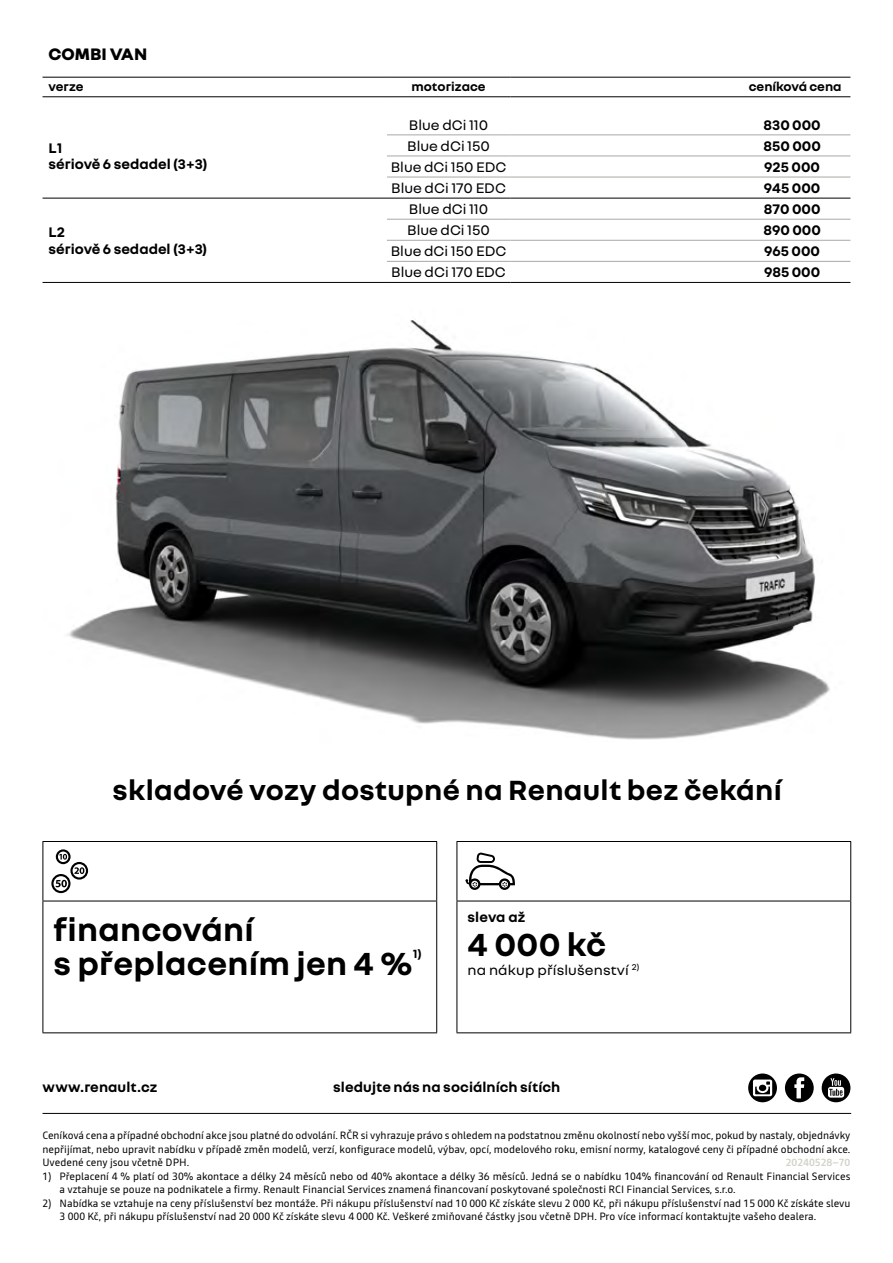
<style>
.page{position:relative;width:893px;height:1263px;background:#fff}
.page>*{position:absolute;margin:0;border:0;box-sizing:border-box;transform-origin:0 0}
.t1{font:700 34.5px/34.5px "Nouvel R";letter-spacing:.01em;color:#000}
.t2{font:700 30px "Nouvel R";letter-spacing:.01em;color:#000}
.t3{font:800 18px "Nouvel R";color:#000}
.t4{font:700 15px/16.5px "Nouvel R";color:#000}
.t5{font:15px "Nouvel R";color:#000}
.t6{font:700 13.5px "Nouvel R";color:#000}
.t7{font:700 12.75px "Nouvel R";color:#000}
.t8{font:10.5px/13.5px "Read";color:#000}
.t9{font:500 10.5px "Read";color:#d2d2ca}
</style>
<div class="page">
<hr style="left:43px;top:1113px;width:808px;height:1px;background:#000">
<div style="left:822px;top:1073px;width:28px;height:29px;background:#000;border-radius:50%"></div>
<svg style="left:828px;top:1078px;width:16px;height:19px"></svg>
<div style="left:785px;top:1073px;width:29px;height:29px;background:#000;border-radius:50%"></div>
<svg style="left:794px;top:1077px;width:10px;height:21px"></svg>
<hr style="left:43px;top:77px;width:344px;height:1px;background:#000">
<hr style="left:387px;top:77px;width:123px;height:1px;background:#000">
<hr style="left:510px;top:77px;width:340px;height:1px;background:#000">
<hr style="left:43px;top:96px;width:344px;height:1px;background:#000">
<hr style="left:387px;top:96px;width:123px;height:1px;background:#000">
<hr style="left:510px;top:96px;width:340px;height:1px;background:#000">
<hr style="left:43px;top:198px;width:344px;height:1px;background:#000">
<hr style="left:387px;top:198px;width:123px;height:1px;background:#000">
<hr style="left:510px;top:198px;width:340px;height:1px;background:#000">
<hr style="left:43px;top:282px;width:344px;height:1px;background:#000">
<hr style="left:387px;top:282px;width:123px;height:1px;background:#000">
<hr style="left:510px;top:282px;width:340px;height:1px;background:#000">
<hr style="left:387px;top:134px;width:123px;height:1px;background:#a8a9a3">
<hr style="left:387px;top:156px;width:123px;height:1px;background:#a8a9a3">
<hr style="left:387px;top:177px;width:123px;height:1px;background:#a8a9a3">
<hr style="left:387px;top:219px;width:123px;height:1px;background:#a8a9a3">
<hr style="left:387px;top:240px;width:123px;height:1px;background:#a8a9a3">
<hr style="left:387px;top:261px;width:123px;height:1px;background:#a8a9a3">
<hr style="left:510px;top:134px;width:340px;height:1px;background:#a8a9a3">
<hr style="left:510px;top:156px;width:340px;height:1px;background:#a8a9a3">
<hr style="left:510px;top:177px;width:340px;height:1px;background:#a8a9a3">
<hr style="left:510px;top:219px;width:340px;height:1px;background:#a8a9a3">
<hr style="left:510px;top:240px;width:340px;height:1px;background:#a8a9a3">
<hr style="left:510px;top:261px;width:340px;height:1px;background:#a8a9a3">
<svg style="left:748px;top:1073px;width:29px;height:29px"></svg>
<svg style="left:753px;top:1079px;width:19px;height:17px"></svg>
<hr style="left:457px;top:841px;width:394px;height:1px;background:#000">
<hr style="left:457px;top:842px;width:1px;height:59px;background:#000">
<hr style="left:850px;top:842px;width:1px;height:59px;background:#000">
<hr style="left:457px;top:901px;width:394px;height:1px;background:#000">
<hr style="left:457px;top:901px;width:1px;height:131px;background:#000">
<hr style="left:850px;top:901px;width:1px;height:131px;background:#000">
<hr style="left:457px;top:1032px;width:394px;height:1px;background:#000">
<svg style="left:465px;top:852px;width:50px;height:38px"></svg>
<svg style="left:44px;top:870px;width:392px;height:31px"></svg>
<hr style="left:43px;top:841px;width:394px;height:1px;background:#000">
<hr style="left:43px;top:842px;width:1px;height:59px;background:#000">
<hr style="left:436px;top:842px;width:1px;height:59px;background:#000">
<hr style="left:43px;top:901px;width:394px;height:1px;background:#000">
<hr style="left:43px;top:901px;width:1px;height:131px;background:#000">
<hr style="left:436px;top:901px;width:1px;height:131px;background:#000">
<hr style="left:43px;top:1032px;width:394px;height:1px;background:#000">
<svg style="left:51px;top:849px;width:37px;height:44px"></svg>
<img style="left:67px;top:319px;width:763px;height:421px">
<h3 class="t3" style="left:49px;top:42px;width:100px">COMBI VAN</h3>
<p class="t6" style="left:49px;top:78px;width:37px">verze</p>
<p class="t6" style="left:411px;top:78px;width:76px">motorizace</p>
<p class="t6" style="left:749px;top:78px;width:94px">ceníková cena</p>
<h3 class="t4" style="left:49px;top:139px;width:160px">L1<br>sériově 6 sedadel (3+3)</h3>
<h3 class="t4" style="left:49px;top:223px;width:160px">L2<br>sériově 6 sedadel (3+3)</h3>
<h3 class="t5" style="left:409px;top:115px;width:81px">Blue dCi 110</h3>
<h3 class="t4" style="left:764px;top:115px;width:59px">830 000</h3>
<h3 class="t5" style="left:407px;top:136px;width:84px">Blue dCi 150</h3>
<h3 class="t4" style="left:763px;top:137px;width:59px">850 000</h3>
<h3 class="t5" style="left:391px;top:157px;width:117px">Blue dCi 150 EDC</h3>
<h3 class="t4" style="left:764px;top:158px;width:57px">925 000</h3>
<h3 class="t5" style="left:391px;top:178px;width:116px">Blue dCi 170 EDC</h3>
<h3 class="t4" style="left:764px;top:179px;width:58px">945 000</h3>
<h3 class="t5" style="left:409px;top:199px;width:81px">Blue dCi 110</h3>
<h3 class="t4" style="left:764px;top:200px;width:58px">870 000</h3>
<h3 class="t5" style="left:407px;top:220px;width:84px">Blue dCi 150</h3>
<h3 class="t4" style="left:763px;top:221px;width:59px">890 000</h3>
<h3 class="t5" style="left:391px;top:241px;width:117px">Blue dCi 150 EDC</h3>
<h3 class="t4" style="left:764px;top:242px;width:57px">965 000</h3>
<h3 class="t5" style="left:391px;top:262px;width:116px">Blue dCi 170 EDC</h3>
<h3 class="t4" style="left:764px;top:263px;width:58px">985 000</h3>
<h2 class="t2" style="left:112px;top:771px;width:671px">skladové vozy dostupné na Renault bez čekání</h2>
<h1 class="t1" style="left:54px;top:910px;width:360px">financování<br>s přeplacením jen 4 %</h1>
<p class="t7" style="left:413px;top:945px;width:11px">1)</p>
<h3 class="t4" style="left:468px;top:907px;width:59px">sleva až</h3>
<h1 class="t1" style="left:468px;top:925px;width:140px">4 000 kč</h1>
<h3 class="t5" style="left:468px;top:960px;width:173px">na nákup příslušenství <sup>2)</sup></h3>
<h3 class="t4" style="left:43px;top:1078px;width:116px">www.renault.cz</h3>
<h3 class="t4" style="left:333px;top:1078px;width:229px">sledujte nás na sociálních sítích</h3>
<p class="t8" style="left:43px;top:1129px;width:809px;text-align:justify">Ceníková cena a případné obchodní akce jsou platné do odvolání. RČR si vyhrazuje právo s ohledem na podstatnou změnu okolností nebo vyšší moc, pokud by nastaly, objednávky nepřijímat, nebo upravit nabídku v případě změn modelů, verzí, konfigurace modelů, výbav, opcí, modelového roku, emisní normy, katalogové ceny či případné obchodní akce.<br>Uvedené ceny jsou včetně DPH.</p>
<p class="t9" style="left:786px;top:1155px;width:66px">20240528–70</p>
<p class="t8" style="left:60px;top:1169px;width:792px;text-indent:-17px">1) Přeplacení 4 % platí od 30% akontace a délky 24 měsíců nebo od 40% akontace a délky 36 měsíců. Jedná se o nabídku 104% financování od Renault Financial Services a vztahuje se pouze na podnikatele a firmy. Renault Financial Services znamená financovaní poskytované společnosti RCI Financial Services, s.r.o.</p>
<p class="t8" style="left:60px;top:1196px;width:792px;text-indent:-17px">2) Nabídka se vztahuje na ceny příslušenství bez montáže. Při nákupu příslušenství nad 10 000 Kč získáte slevu 2 000 Kč, při nákupu příslušenství nad 15 000 Kč získáte slevu<br>3 000 Kč, při nákupu příslušenství nad 20 000 Kč získáte slevu 4 000 Kč. Veškeré zmiňované částky jsou včetně DPH. Pro více informací kontaktujte vašeho dealera.</p>
</div>
